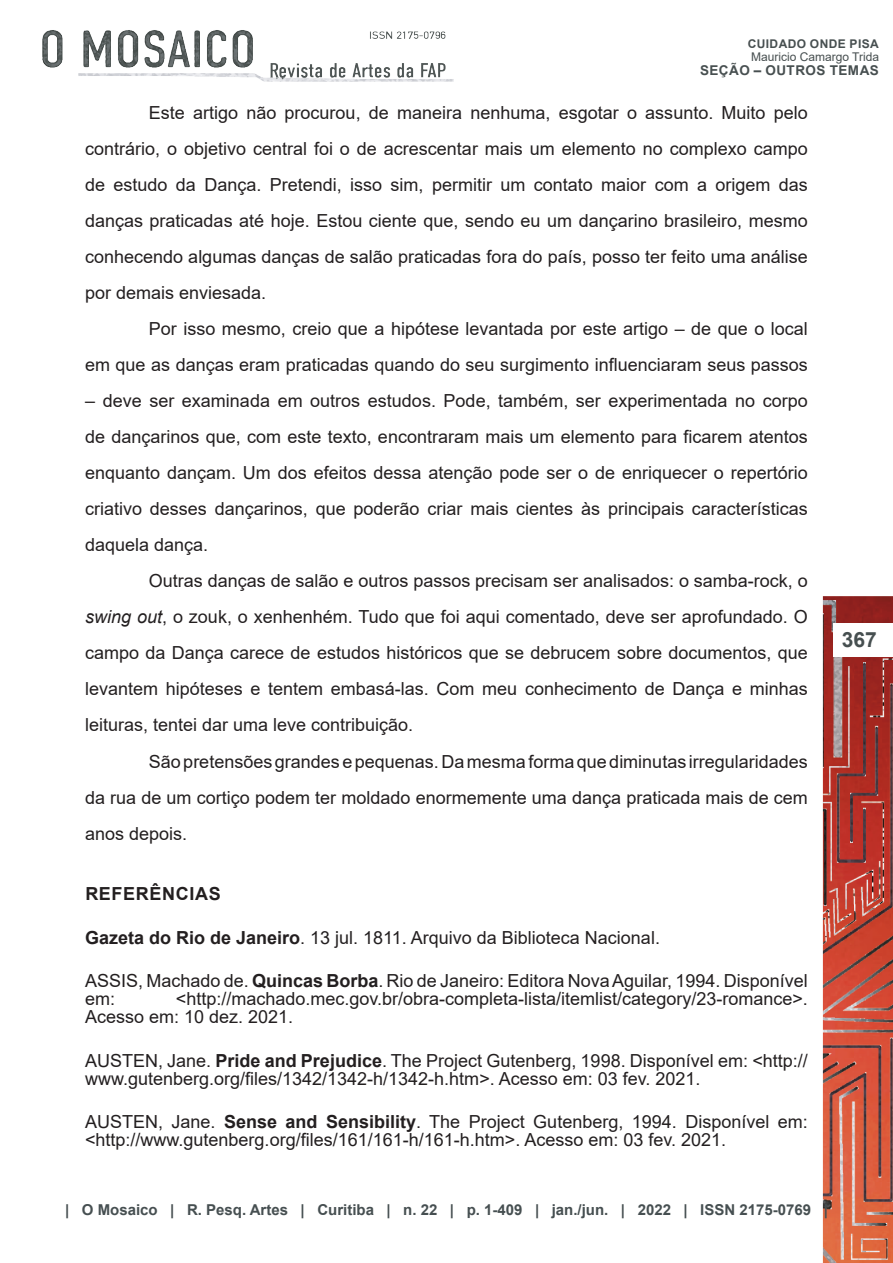
<style>
.page{position:relative;width:893px;height:1263px;background:#fff}
.page>*{position:absolute;margin:0;border:0;box-sizing:border-box;transform-origin:0 0}
.t1{font:700 21px "Arial";color:#464f50}
.Corpo{font:18px/36px "Arial";color:#231f20;text-align:justify}
.referencias{font:18px/18px "Arial";color:#231f20}
.Título_2{font:700 18px "Arial";letter-spacing:.035em;color:#231f20}
.t2{font:700 15px "Arial";color:#464f51}
.t3{font:700 13.5px "Arial";letter-spacing:.035em;color:#474f50}
.t4{font:12px "Arial";color:#474f50}
.t5{font:700 12px "Arial";letter-spacing:.035em;color:#474f50}
.s1{font-style:italic}
.s2{font-weight:700}
</style>
<div class="page">
<img style="left:42px;top:30px;width:851px;height:1233px">
<div style="left:833px;top:623px;width:60px;height:34px;background:#fff"></div>
<p class="t5" style="left:748px;top:35px;width:133px">CUIDADO ONDE PISA</p>
<p class="t4" style="left:751px;top:49px;width:130px">Mauricio Camargo Trida</p>
<p class="t3" style="left:700px;top:60px;width:180px">SEÇÃO – OUTROS TEMAS</p>
<p class="Corpo" style="left:85px;top:95px;width:724px;text-indent:64px">Este artigo não procurou, de maneira nenhuma, esgotar o assunto. Muito pelo contrário, o objetivo central foi o de acrescentar mais um elemento no complexo campo de estudo da Dança. Pretendi, isso sim, permitir um contato maior com a origem das danças praticadas até hoje. Estou ciente que, sendo eu um dançarino brasileiro, mesmo conhecendo algumas danças de salão praticadas fora do país, posso ter feito uma análise por demais enviesada.</p>
<p class="Corpo" style="left:85px;top:311px;width:724px;text-align:right">Por isso mesmo, creio que a hipótese levantada por este artigo – de que o local<br>em que as danças eram praticadas quando do seu surgimento influenciaram seus passos</p>
<p class="Corpo" style="left:85px;top:383px;width:724px">– deve ser examinada em outros estudos. Pode, também, ser experimentada no corpo de dançarinos que, com este texto, encontraram mais um elemento para ficarem atentos enquanto dançam. Um dos efeitos dessa atenção pode ser o de enriquecer o repertório criativo desses dançarinos, que poderão criar mais cientes às principais características daquela dança.</p>
<p class="Corpo" style="left:85px;top:563px;width:724px;text-indent:64px">Outras danças de salão e outros passos precisam ser analisados: o samba-rock, o <span class="s1">swing out</span>, o zouk, o xenhenhém. Tudo que foi aqui comentado, deve ser aprofundado. O campo da Dança carece de estudos históricos que se debrucem sobre documentos, que levantem hipóteses e tentem embasá-las. Com meu conhecimento de Dança e minhas leituras, tentei dar uma leve contribuição.</p>
<p class="Corpo" style="left:85px;top:743px;width:724px;text-indent:64px">São pretensões grandes e pequenas. Da mesma forma que diminutas irregularidades da rua de um cortiço podem ter moldado enormemente uma dança praticada mais de cem anos depois.</p>
<p class="Título_2" style="left:85px;top:881px;width:137px">REFERÊNCIAS</p>
<p class="referencias" style="left:85px;top:928px;width:576px"><span class="s2">Gazeta do Rio de Janeiro</span>. 13 jul. 1811. Arquivo da Biblioteca Nacional.</p>
<p class="referencias" style="left:85px;top:972px;width:724px">ASSIS, Machado de. <span class="s2">Quincas Borba</span>. Rio de Janeiro: Editora Nova Aguilar, 1994. Disponível em:</p>
<p class="referencias" style="left:85px;top:990px;width:724px;text-indent:91px">&lt;http://machado.mec.gov.br/obra-completa-lista/itemlist/category/23-romance&gt;.<br>Acesso em: 10 dez. 2021.</p>
<p class="referencias" style="left:85px;top:1051px;width:724px">AUSTEN, Jane. <span class="s2">Pride and Prejudice</span>. The Project Gutenberg, 1998. Disponível em: &lt;http:// www.gutenberg.org/files/1342/1342-h/1342-h.htm&gt;. Acesso em: 03 fev. 2021.</p>
<p class="referencias" style="left:85px;top:1113px;width:724px">AUSTEN, Jane. <span class="s2">Sense and Sensibility</span>. The Project Gutenberg, 1994. Disponível em: &lt;http://www.gutenberg.org/files/161/161-h/161-h.htm&gt;. Acesso em: 03 fev. 2021.</p>
<p class="t1" style="left:842px;top:625px;width:37px">367</p>
<p class="t2" style="left:65px;top:1199px;width:764px">| O Mosaico | R. Pesq. Artes | Curitiba | n. 22 | p. 1-409 | jan./jun. | 2022 | ISSN 2175-0769 |</p>
</div>
